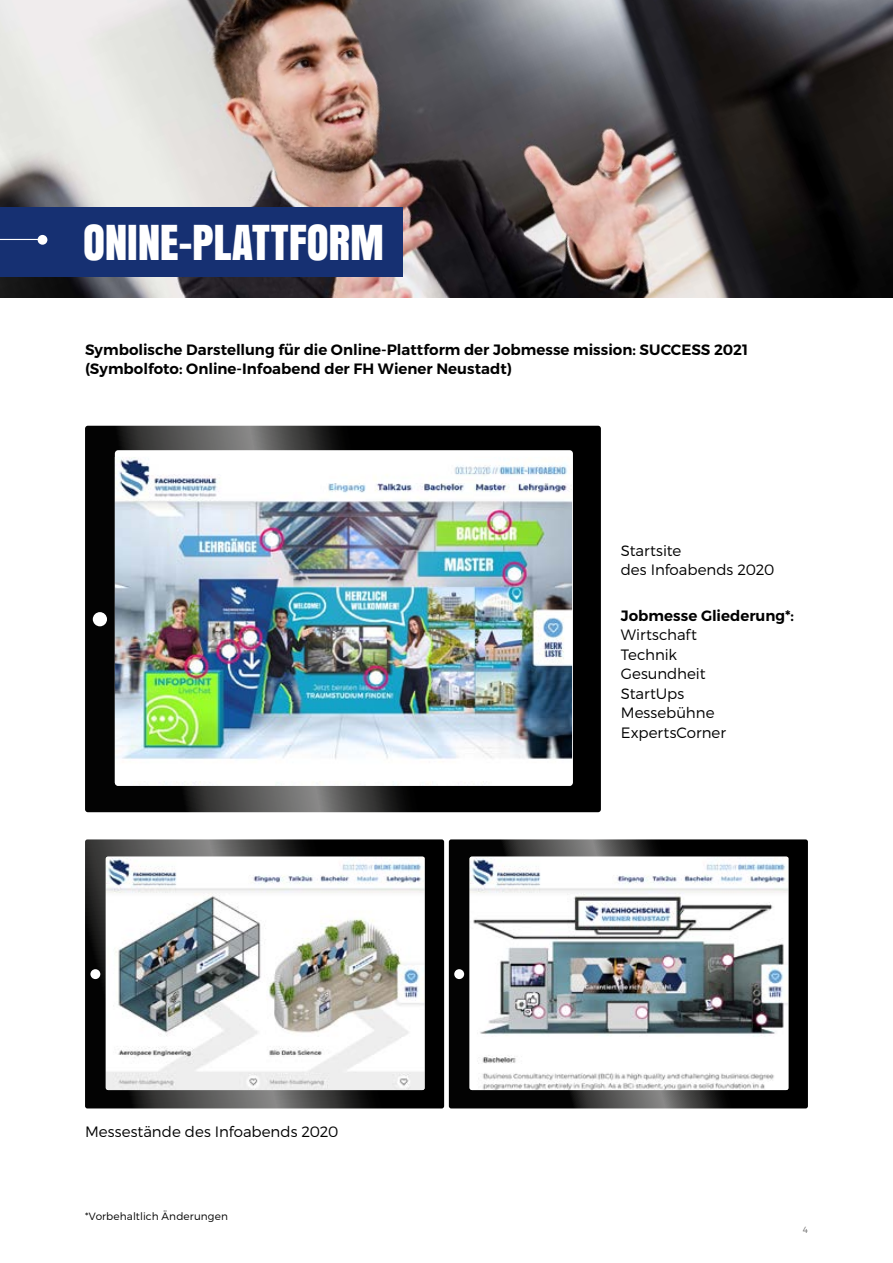
<style>
.page{position:relative;width:893px;height:1263px;background:#fff}
.page>*{position:absolute;margin:0;border:0;box-sizing:border-box;transform-origin:0 0}
.t1{font:45px "Anton";letter-spacing:-.005em;color:#fff}
.t2{font:600 15px/19.5px "Montserrat";color:#000}
.t3{font:300 15px/19.5px "Montserrat";color:#000}
.t4{font:300 10.5px "Montserrat";letter-spacing:.01em;color:#000}
.t5{font:300 9px "Montserrat";color:#706f6f}
</style>
<div class="page">
<img style="left:0;top:0;width:893px;height:298px">
<div style="left:0;top:207px;width:403px;height:69px;background:#163072"></div>
<div style="left:38px;top:235px;width:9px;height:10px;background:#fff;border-radius:50%"></div>
<hr style="left:0;top:239px;width:43px;height:1px;background:#fff">
<svg style="left:85px;top:426px;width:516px;height:386px;background:#141414"></svg>
<div style="left:115px;top:450px;width:458px;height:336px;background:#fff;border-radius:3px"></div>
<img style="left:115px;top:457px;width:457px;height:329px">
<div style="left:93px;top:612px;width:14px;height:14px;background:#fff;border-radius:50%"></div>
<svg style="left:85px;top:839px;width:359px;height:269px;background:#272727"></svg>
<img style="left:106px;top:857px;width:318px;height:233px">
<div style="left:90px;top:969px;width:10px;height:10px;background:#fff;border-radius:50%"></div>
<svg style="left:449px;top:839px;width:359px;height:269px;background:#1b1b1a"></svg>
<img style="left:470px;top:857px;width:318px;height:233px">
<div style="left:454px;top:969px;width:10px;height:10px;background:#fff;border-radius:50%"></div>
<h1 class="t1" style="left:83px;top:207px;width:302px">ONINE-PLATTFORM</h1>
<p class="t2" style="left:85px;top:340px;width:665px">Symbolische Darstellung für die Online-Plattform der Jobmesse mission: SUCCESS 2021 (Symbolfoto: Online-Infoabend der FH Wiener Neustadt)</p>
<p class="t3" style="left:621px;top:540px;width:155px">Startsite<br>des Infoabends 2020</p>
<p class="t2" style="left:621px;top:606px;width:174px">Jobmesse Gliederung*:</p>
<p class="t3" style="left:621px;top:625px;width:107px">Wirtschaft<br>Technik<br>Gesundheit<br>StartUps<br>Messebühne<br>ExpertsCorner</p>
<p class="t3" style="left:85px;top:1121px;width:255px">Messestände des Infoabends 2020</p>
<p class="t4" style="left:85px;top:1210px;width:144px">*Vorbehaltlich Änderungen</p>
<p class="t5" style="left:803px;top:1224px;width:7px">4</p>
</div>
